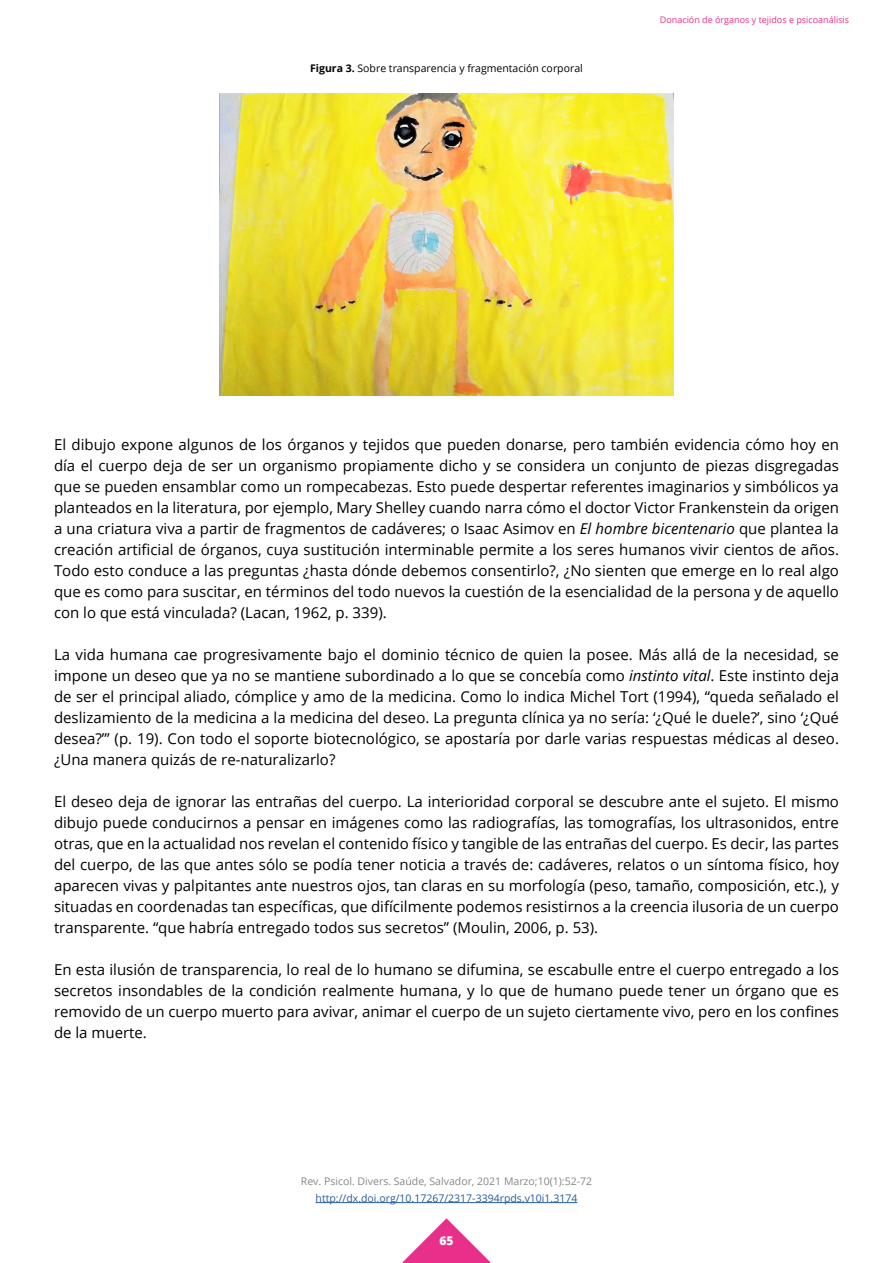
<style>
.page{position:relative;width:893px;height:1263px;background:#fff}
.page>*{position:absolute;margin:0;border:0;box-sizing:border-box;transform-origin:0 0}
.t1{font:15px/21px "Open Sans";color:#000;text-align:justify}
.t2{font:800 12px "Open Sans";color:#fff}
.t3{font:10.5px "Open Sans";color:#878787}
.t4{font:10.5px "Open Sans";color:#265b9b}
.t5{font:10.5px "Open Sans";color:#000}
.t6{font:9px "Open Sans";color:#e8308a}
.s1{font-weight:700}
.s2{font-style:italic}
</style>
<div class="page">
<svg style="left:402px;top:1218px;width:89px;height:45px"></svg>
<hr style="left:316px;top:1202px;width:261px;height:1px;background:#265b9b">
<img style="left:220px;top:94px;width:453px;height:302px">
<p class="t5" style="left:310px;top:61px;width:274px"><span class="s1">Figura 3.</span> Sobre transparencia y fragmentación corporal</p>
<p class="t6" style="left:660px;top:13px;width:191px">Donación de órganos y tejidos e psicoanálisis</p>
<p class="t1" style="left:54px;top:434px;width:786px">El dibujo expone algunos de los órganos y tejidos que pueden donarse, pero también evidencia cómo hoy en día el cuerpo deja de ser un organismo propiamente dicho y se considera un conjunto de piezas disgregadas que se pueden ensamblar como un rompecabezas. Esto puede despertar referentes imaginarios y simbólicos ya planteados en la literatura, por ejemplo, Mary Shelley cuando narra cómo el doctor Victor Frankenstein da origen a una criatura viva a partir de fragmentos de cadáveres; o Isaac Asimov en <span class="s2">El hombre bicentenario</span> que plantea la creación artificial de órganos, cuya sustitución interminable permite a los seres humanos vivir cientos de años.<br>Todo esto conduce a las preguntas ¿hasta dónde debemos consentirlo?, ¿No sienten que emerge en lo real algo que es como para suscitar, en términos del todo nuevos la cuestión de la esencialidad de la persona y de aquello con lo que está vinculada? (Lacan, 1962, p. 339).</p>
<p class="t1" style="left:54px;top:644px;width:786px">La vida humana cae progresivamente bajo el dominio técnico de quien la posee. Más allá de la necesidad, se impone un deseo que ya no se mantiene subordinado a lo que se concebía como <span class="s2">instinto vital</span>. Este instinto deja de ser el principal aliado, cómplice y amo de la medicina. Como lo indica Michel Tort (1994), “queda señalado el deslizamiento de la medicina a la medicina del deseo. La pregunta clínica ya no sería: ‘¿Qué le duele?’, sino ‘¿Qué desea?’” (p. 19). Con todo el soporte biotecnológico, se apostaría por darle varias respuestas médicas al deseo. ¿Una manera quizás de re-naturalizarlo?</p>
<p class="t1" style="left:54px;top:791px;width:786px">El deseo deja de ignorar las entrañas del cuerpo. La interioridad corporal se descubre ante el sujeto. El mismo dibujo puede conducirnos a pensar en imágenes como las radiografías, las tomografías, los ultrasonidos, entre otras, que en la actualidad nos revelan el contenido físico y tangible de las entrañas del cuerpo. Es decir, las partes del cuerpo, de las que antes sólo se podía tener noticia a través de: cadáveres, relatos o un síntoma físico, hoy aparecen vivas y palpitantes ante nuestros ojos, tan claras en su morfología (peso, tamaño, composición, etc.), y situadas en coordenadas tan específicas, que difícilmente podemos resistirnos a la creencia ilusoria de un cuerpo transparente. “que habría entregado todos sus secretos” (Moulin, 2006, p. 53).</p>
<p class="t1" style="left:54px;top:959px;width:786px">En esta ilusión de transparencia, lo real de lo humano se difumina, se escabulle entre el cuerpo entregado a los secretos insondables de la condición realmente humana, y lo que de humano puede tener un órgano que es removido de un cuerpo muerto para avivar, animar el cuerpo de un sujeto ciertamente vivo, pero en los confines de la muerte.</p>
<p class="t3" style="left:301px;top:1174px;width:293px">Rev. Psicol. Divers. Saúde, Salvador, 2021 Marzo;10(1):52-72</p>
<p class="t4" style="left:316px;top:1191px;width:263px">http://dx.doi.org/10.17267/2317-3394rpds.v10i1.3174</p>
<p class="t2" style="left:439px;top:1232px;width:16px">65</p>
</div>
